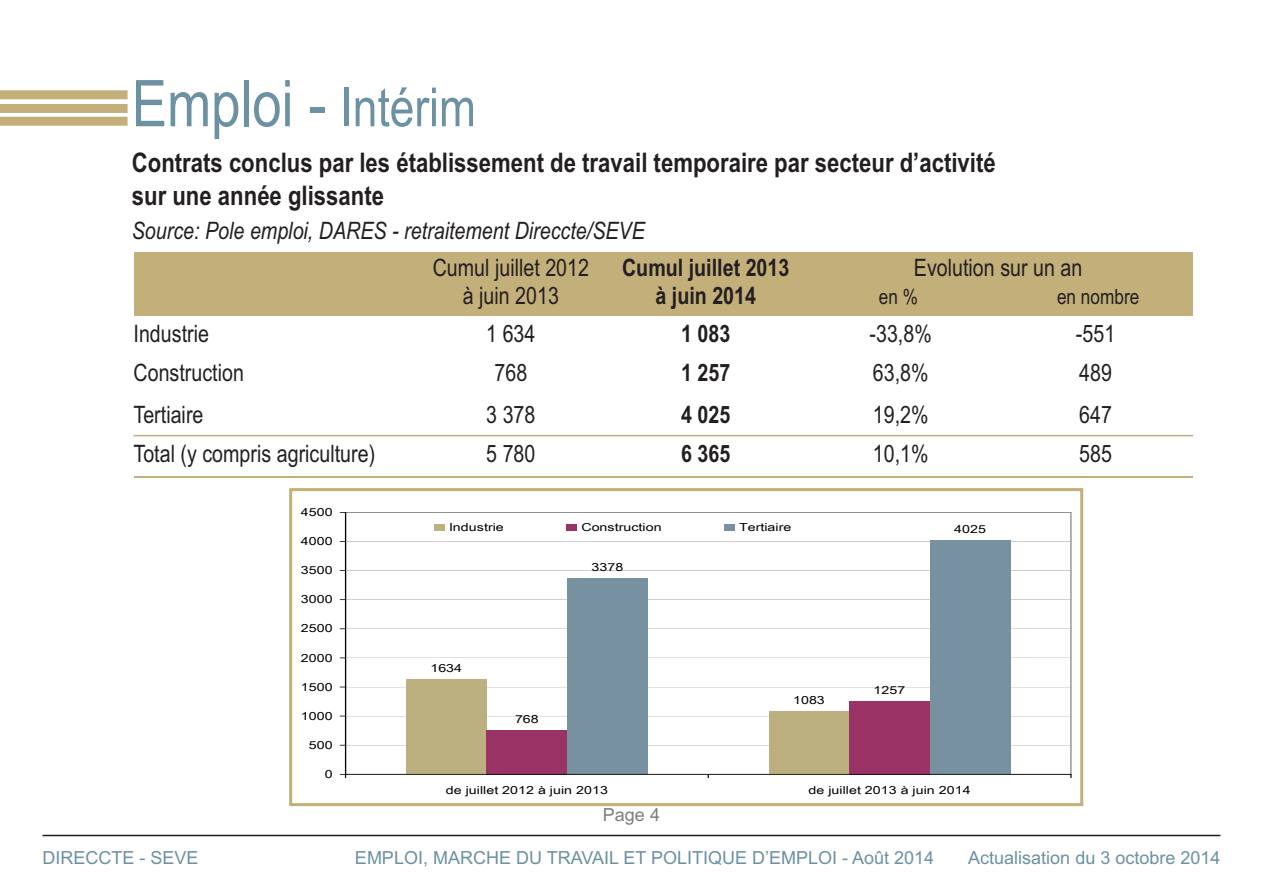
<style>
.page{position:relative;width:1263px;height:893px;background:#fff}
.page>*{position:absolute;margin:0;border:0;box-sizing:border-box;transform-origin:0 0}
.t1{font:64.5px "Arial Narrow";color:#6c91a2}
.t2{font:700 27px/32.4px "Arial Narrow";color:#231f20}
.t3{font:24px/28.8px "Arial Narrow";color:#231f20;text-align:center}
.t4{font:italic 24px "Arial Narrow";color:#231f20}
.t5{font:700 24px/28.8px "Arial Narrow";color:#231f20;text-align:center}
.t6{font:21px "Arial Narrow";color:#231f20}
.t7{font:18px "Arial";color:#6c91a2}
.t8{font:18px "Arial";color:#7f7e7c}
.t9{font:10.95px "Arial Narrow";color:#000;scale:1.58 1}
.s1{font-size:54px}
</style>
<div class="page">
<div style="left:0;top:90px;width:128px;height:9px;background:#c3af79"></div>
<div style="left:0;top:117px;width:128px;height:9px;background:#c3af79"></div>
<div style="left:0;top:104px;width:128px;height:9px;background:#c3af79"></div>
<hr style="left:43px;top:835px;width:1177px;height:1px;background:#231f20">
<div style="left:134px;top:252px;width:279px;height:64px;background:#c3af79"></div>
<div style="left:413px;top:252px;width:195px;height:64px;background:#c3af79"></div>
<div style="left:608px;top:252px;width:195px;height:64px;background:#c3af79"></div>
<div style="left:803px;top:252px;width:390px;height:64px;background:#c3af79"></div>
<hr style="left:134px;top:476px;width:279px;height:2px;background:#c3af79">
<hr style="left:413px;top:476px;width:195px;height:2px;background:#c3af79">
<hr style="left:608px;top:476px;width:195px;height:2px;background:#c3af79">
<hr style="left:803px;top:476px;width:195px;height:2px;background:#c3af79">
<hr style="left:998px;top:476px;width:195px;height:2px;background:#c3af79">
<hr style="left:134px;top:435px;width:1059px;height:1px;background:#c3af79">
<svg style="left:344px;top:512px;width:728px;height:262px"></svg>
<div style="left:406px;top:679px;width:81px;height:95px;background:#bdb080"></div>
<div style="left:769px;top:711px;width:80px;height:63px;background:#bdb080"></div>
<div style="left:487px;top:730px;width:80px;height:44px;background:#936"></div>
<div style="left:849px;top:701px;width:81px;height:73px;background:#936"></div>
<div style="left:567px;top:578px;width:81px;height:196px;background:#7891a1"></div>
<div style="left:930px;top:540px;width:80px;height:234px;background:#7891a1"></div>
<hr style="left:345px;top:512px;width:1px;height:262px;background:#000">
<hr style="left:346px;top:774px;width:725px;height:1px;background:#000">
<div style="left:402px;top:514px;width:419px;height:26px;background:#fff"></div>
<div style="left:434px;top:524px;width:11px;height:7px;background:#bdb080"></div>
<div style="left:566px;top:524px;width:11px;height:7px;background:#936"></div>
<div style="left:724px;top:524px;width:11px;height:7px;background:#7891a1"></div>
<div style="left:289px;top:488px;width:794px;height:318px;border:3px solid #c3af79"></div>
<h1 class="t1" style="left:132px;top:66px;width:346px">Emploi - <span class="s1">Intérim</span></h1>
<p class="t2" style="left:132px;top:147px;width:865px">Contrats conclus par les établissement de travail temporaire par secteur d’activité sur une année glissante</p>
<p class="t4" style="left:132px;top:217px;width:514px">Source: Pole emploi, DARES - retraitement Direccte/SEVE</p>
<p class="t3" style="left:433px;top:253px;width:158px">Cumul juillet 2012 à juin 2013</p>
<p class="t5" style="left:622px;top:253px;width:169px">Cumul juillet 2013 à juin 2014</p>
<p class="t3" style="left:914px;top:253px;width:170px">Evolution sur un an</p>
<p class="t6" style="left:879px;top:285px;width:41px">en %</p>
<p class="t6" style="left:1057px;top:285px;width:84px">en nombre</p>
<p class="t3" style="left:134px;top:319px;width:77px">Industrie</p>
<p class="t3" style="left:486px;top:319px;width:51px">1 634</p>
<p class="t5" style="left:681px;top:319px;width:51px">1 083</p>
<p class="t3" style="left:869px;top:319px;width:64px">-33,8%</p>
<p class="t3" style="left:1076px;top:319px;width:41px">-551</p>
<p class="t3" style="left:134px;top:359px;width:112px">Construction</p>
<p class="t3" style="left:494px;top:359px;width:34px">768</p>
<p class="t5" style="left:681px;top:359px;width:51px">1 257</p>
<p class="t3" style="left:873px;top:359px;width:57px">63,8%</p>
<p class="t3" style="left:1079px;top:359px;width:34px">489</p>
<p class="t3" style="left:134px;top:400px;width:71px">Tertiaire</p>
<p class="t3" style="left:486px;top:400px;width:51px">3 378</p>
<p class="t5" style="left:681px;top:400px;width:51px">4 025</p>
<p class="t3" style="left:873px;top:400px;width:57px">19,2%</p>
<p class="t3" style="left:1079px;top:400px;width:34px">647</p>
<p class="t3" style="left:134px;top:440px;width:243px">Total (y compris agriculture)</p>
<p class="t3" style="left:486px;top:440px;width:51px">5 780</p>
<p class="t5" style="left:681px;top:440px;width:51px">6 365</p>
<p class="t3" style="left:873px;top:440px;width:57px">10,1%</p>
<p class="t3" style="left:1079px;top:440px;width:34px">585</p>
<p class="t9" style="left:301px;top:506px;width:22px">4500</p>
<p class="t9" style="left:301px;top:535px;width:22px">4000</p>
<p class="t9" style="left:301px;top:564px;width:22px">3500</p>
<p class="t9" style="left:301px;top:593px;width:22px">3000</p>
<p class="t9" style="left:301px;top:622px;width:22px">2500</p>
<p class="t9" style="left:301px;top:651px;width:22px">2000</p>
<p class="t9" style="left:301px;top:680px;width:22px">1500</p>
<p class="t9" style="left:301px;top:709px;width:22px">1000</p>
<p class="t9" style="left:309px;top:739px;width:17px">500</p>
<p class="t9" style="left:325px;top:768px;width:7px">0</p>
<p class="t9" style="left:449px;top:521px;width:36px">Industrie</p>
<p class="t9" style="left:581px;top:521px;width:52px">Construction</p>
<p class="t9" style="left:739px;top:521px;width:35px">Tertiaire</p>
<p class="t9" style="left:430px;top:662px;width:22px">1634</p>
<p class="t9" style="left:591px;top:560px;width:22px">3378</p>
<p class="t9" style="left:515px;top:712px;width:17px">768</p>
<p class="t9" style="left:793px;top:694px;width:22px">1083</p>
<p class="t9" style="left:954px;top:523px;width:22px">4025</p>
<p class="t9" style="left:874px;top:684px;width:22px">1257</p>
<p class="t9" style="left:446px;top:784px;width:104px">de juillet 2012 à juin 2013</p>
<p class="t9" style="left:808px;top:784px;width:104px">de juillet 2013 à juin 2014</p>
<p class="t8" style="left:603px;top:804px;width:59px">Page 4</p>
<p class="t7" style="left:43px;top:847px;width:158px">DIRECCTE - SEVE</p>
<p class="t7" style="left:355px;top:847px;width:581px">EMPLOI, MARCHE DU TRAVAIL ET POLITIQUE D’EMPLOI - Août 2014</p>
<p class="t7" style="left:968px;top:847px;width:254px">Actualisation du 3 octobre 2014</p>
</div>
